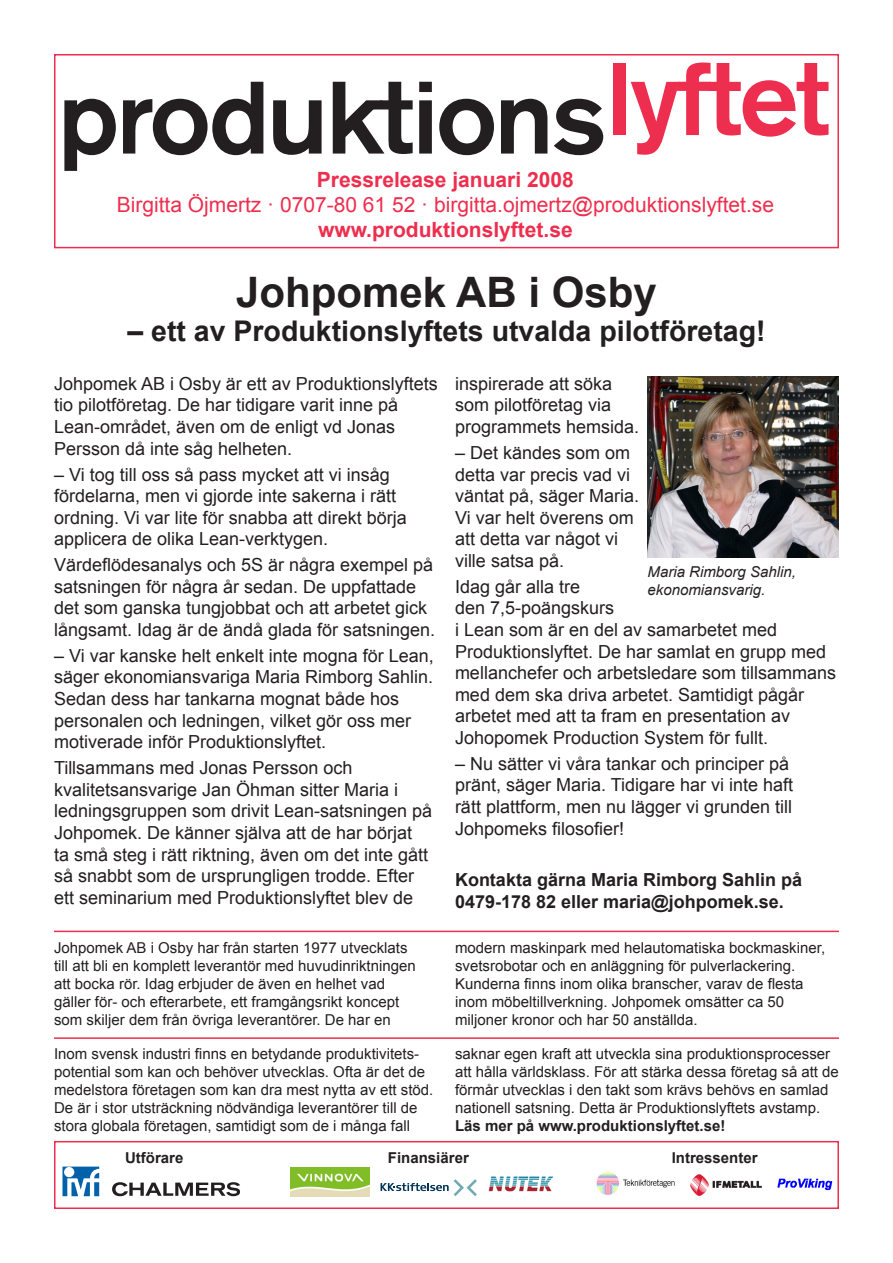
<style>
.page{position:relative;width:893px;height:1263px;background:#fff}
.page>*{position:absolute;margin:0;border:0;box-sizing:border-box;transform-origin:0 0}
.t1{font:700 42px "Arial";color:#231f20}
.t2{font:700 28.5px "Arial";color:#231f20}
.t3{font:21px "Arial";color:#ee2e4e}
.t4{font:700 21px "Arial";color:#ee2e4e}
.t5{font:18px/21.6px "Arial";color:#231f20}
.t6{font:700 18px/21.6px "Arial";color:#231f20}
.t7{font:15px/18px "Arial";color:#231f20}
.t8{font:italic 15px/18px "Arial";color:#231f20}
.t9{font:700 15px "Arial";color:#231f20}
.s1{font-weight:700}
</style>
<div class="page">
<div style="left:54px;top:54px;width:785px;height:194px;border:2px solid #ee2e4e"></div>
<div style="left:54px;top:1141px;width:785px;height:68px;border:2px solid #ee2e4e"></div>
<svg style="left:112px;top:1182px;width:128px;height:14px"></svg>
<svg style="left:63px;top:1166px;width:36px;height:30px"></svg>
<svg style="left:64px;top:99px;width:52px;height:72px"></svg>
<svg style="left:123px;top:82px;width:140px;height:73px"></svg>
<svg style="left:273px;top:100px;width:49px;height:55px"></svg>
<svg style="left:333px;top:82px;width:80px;height:72px"></svg>
<svg style="left:419px;top:82px;width:13px;height:72px"></svg>
<svg style="left:439px;top:99px;width:55px;height:56px"></svg>
<svg style="left:501px;top:99px;width:46px;height:55px"></svg>
<svg style="left:554px;top:99px;width:49px;height:56px"></svg>
<div style="left:613px;top:63px;width:13px;height:72px;background:#ee2e4e"></div>
<svg style="left:631px;top:63px;width:197px;height:92px"></svg>
<img style="left:291px;top:1168px;width:78px;height:28px">
<img style="left:488px;top:1176px;width:66px;height:16px">
<svg style="left:381px;top:1179px;width:96px;height:17px"></svg>
<img style="left:596px;top:1171px;width:79px;height:24px">
<img style="left:690px;top:1174px;width:72px;height:22px">
<img style="left:777px;top:1178px;width:56px;height:12px">
<hr style="left:54px;top:1037px;width:785px;height:2px;background:#ee2e4e">
<hr style="left:54px;top:931px;width:785px;height:1px;background:#ee2e4e">
<img style="left:648px;top:377px;width:191px;height:181px">
<p class="t4" style="left:317px;top:166px;width:258px">Pressrelease januari 2008</p>
<p class="t3" style="left:117px;top:191px;width:659px">Birgitta Öjmertz · 0707-80 61 52 · birgitta.ojmertz@produktionslyftet.se</p>
<p class="t4" style="left:318px;top:216px;width:256px">www.produktionslyftet.se</p>
<p class="t1" style="left:236px;top:265px;width:422px">Johpomek AB i Osby</p>
<p class="t2" style="left:127px;top:313px;width:640px">– ett av Produktionslyftets utvalda pilotföretag!</p>
<p class="t5" style="left:54px;top:373px;width:385px">Johpomek AB i Osby är ett av Produktionslyftets tio pilotföretag. De har tidigare varit inne på Lean-området, även om de enligt vd Jonas Persson då inte såg helheten.</p>
<p class="t5" style="left:54px;top:464px;width:354px">– Vi tog till oss så pass mycket att vi insåg fördelarna, men vi gjorde inte sakerna i rätt ordning. Vi var lite för snabba att direkt börja applicera de olika Lean-verktygen.</p>
<p class="t5" style="left:54px;top:554px;width:383px">Värdeflödesanalys och 5S är några exempel på satsningen för några år sedan. De uppfattade det som ganska tungjobbat och att arbetet gick långsamt. Idag är de ändå glada för satsningen.</p>
<p class="t5" style="left:54px;top:645px;width:381px">– Vi var kanske helt enkelt inte mogna för Lean, säger ekonomiansvariga Maria Rimborg Sahlin.<br>Sedan dess har tankarna mognat både hos personalen och ledningen, vilket gör oss mer motiverade inför Produktionslyftet.</p>
<p class="t5" style="left:54px;top:757px;width:380px">Tillsammans med Jonas Persson och kvalitetsansvarige Jan Öhman sitter Maria i ledningsgruppen som drivit Lean-satsningen på Johpomek. De känner själva att de har börjat<br>ta små steg i rätt riktning, även om det inte gått så snabbt som de ursprungligen trodde. Efter ett seminarium med Produktionslyftet blev de</p>
<p class="t5" style="left:455px;top:373px;width:186px">inspirerade att söka som pilotföretag via programmets hemsida.</p>
<p class="t5" style="left:455px;top:442px;width:186px">– Det kändes som om detta var precis vad vi väntat på, säger Maria.<br>Vi var helt överens om att detta var något vi ville satsa på.</p>
<p class="t5" style="left:455px;top:576px;width:383px">Idag går alla tre<br>den 7,5-poängskurs<br>i Lean som är en del av samarbetet med Produktionslyftet. De har samlat en grupp med mellanchefer och arbetsledare som tillsammans med dem ska driva arbetet. Samtidigt pågår arbetet med att ta fram en presentation av Johopomek Production System för fullt.</p>
<p class="t5" style="left:455px;top:753px;width:340px">– Nu sätter vi våra tankar och principer på pränt, säger Maria. Tidigare har vi inte haft rätt plattform, men nu lägger vi grunden till Johpomeks filosofier!</p>
<p class="t8" style="left:648px;top:563px;width:150px">Maria Rimborg Sahlin, ekonomiansvarig.</p>
<p class="t6" style="left:455px;top:870px;width:349px">Kontakta gärna Maria Rimborg Sahlin på<br>0479-178 82 eller maria@johpomek.se.</p>
<p class="t7" style="left:54px;top:938px;width:363px">Johpomek AB i Osby har från starten 1977 utvecklats till att bli en komplett leverantör med huvudinriktningen att bocka rör. Idag erbjuder de även en helhet vad gäller för- och efterarbete, ett framgångsrikt koncept som skiljer dem från övriga leverantörer. De har en</p>
<p class="t7" style="left:455px;top:938px;width:372px">modern maskinpark med helautomatiska bockmaskiner, svetsrobotar och en anläggning för pulverlackering.<br>Kunderna finns inom olika branscher, varav de flesta inom möbeltillverkning. Johpomek omsätter ca 50 miljoner kronor och har 50 anställda.</p>
<p class="t7" style="left:54px;top:1045px;width:381px">Inom svensk industri finns en betydande produktivitets&shy;potential som kan och behöver utvecklas. Ofta är det de medelstora företagen som kan dra mest nytta av ett stöd.<br>De är i stor utsträckning nödvändiga leverantörer till de stora globala företagen, samtidigt som de i många fall</p>
<p class="t7" style="left:455px;top:1045px;width:385px">saknar egen kraft att utveckla sina produktionsprocesser att hålla världsklass. För att stärka dessa företag så att de förmår utvecklas i den takt som krävs behövs en samlad nationell satsning. Detta är Produktionslyftets avstamp.<br><span class="s1">Läs mer på www.produktionslyftet.se!</span></p>
<p class="t9" style="left:125px;top:1148px;width:60px">Utförare</p>
<p class="t9" style="left:388px;top:1148px;width:82px">Finansiärer</p>
<p class="t9" style="left:672px;top:1148px;width:87px">Intressenter</p>
</div>
